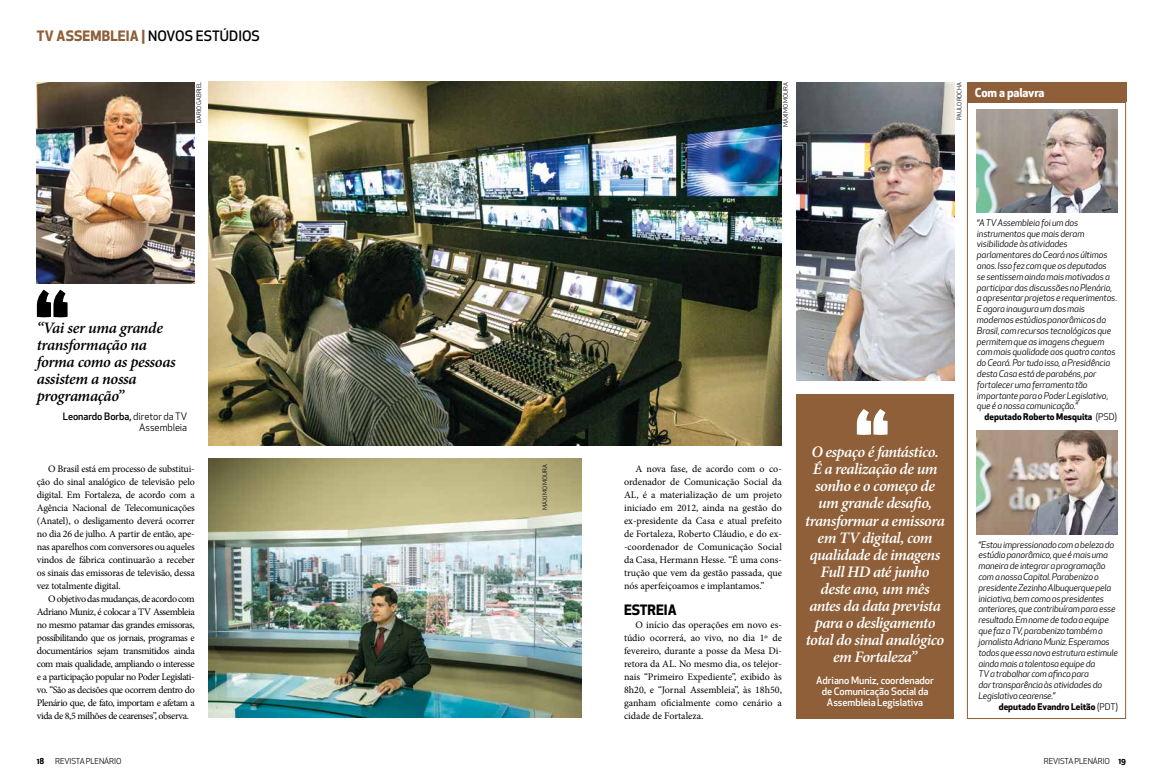
<style>
.page{position:relative;width:1163px;height:780px;background:#fff}
.page>*{position:absolute;margin:0;border:0;box-sizing:border-box;transform-origin:0 0}
.t1{font:900 68.5px "Glober";color:#fff}
.t2{font:italic 600 16px/17px "Minion Pro";letter-spacing:-.035em;color:#fff;text-align:center}
.t3{font:italic 600 16px/17px "Minion Pro";letter-spacing:-.025em;color:#000}
.t4{font:700 14px "Apex New";letter-spacing:.01em;color:#8e5f38}
.t5{font:700 14px "Apex New";color:#000}
.t6{font:700 12px "Apex New";letter-spacing:-.015em;color:#fff}
.t7{font:10px/13px "Minion Pro";letter-spacing:-.015em;color:#000;text-align:justify}
.t8{font:500 10px/11px "Apex New";letter-spacing:-.005em;color:#fff;text-align:center}
.t9{font:10px/11px "Apex New";letter-spacing:-.01em;color:#000;text-align:right}
.t10{font:italic 9px/10.8px "Apex New";letter-spacing:-.02em;color:#000}
.t11{font:700 9px "Apex New";color:#000}
.t12{font:8px "Apex New";letter-spacing:-.015em;color:#000}
.t13{font:700 8px "Apex New";color:#000}
.t14{font:6px "Apex New";color:#000}
.s1{font-weight:500;color:#000}
.s2{font-weight:500}
.s3{font-weight:400}
.s4{font-weight:700}
</style>
<div class="page">
<img style="left:209px;top:81px;width:572px;height:365px">
<div style="left:966px;top:102px;width:159px;height:617px;background:#fff;border:1px solid #8e5f38"></div>
<div style="left:966px;top:82px;width:159px;height:20px;background:#8e5f38"></div>
<img style="left:976px;top:110px;width:140px;height:102px">
<img style="left:976px;top:431px;width:140px;height:103px">
<img style="left:209px;top:459px;width:372px;height:259px">
<div style="left:796px;top:394px;width:157px;height:325px;background:#8e5f38"></div>
<img style="left:796px;top:82px;width:157px;height:299px">
<svg style="left:37px;top:290px;width:31px;height:27px"></svg>
<img style="left:37px;top:82px;width:158px;height:201px">
<h3 class="t4" style="left:37px;top:26px;width:224px">TV ASSEMBLEIA | <span class="s1">NOVOS ESTÚDIOS</span></h3>
<p class="t14" style="left:195px;top:123px;width:43px;rotate:-90deg">DARIO GABRIEL</p>
<h2 class="t3" style="left:37px;top:319px;width:140px">“Vai ser uma grande transformação na forma como as pessoas assistem a nossa programação”</h2>
<p class="t9" style="left:63px;top:411px;width:126px"><span class="s2">Leonardo Borba,</span> diretor da TV<br>Assembleia</p>
<p class="t7" style="left:37px;top:462px;width:159px;text-indent:11px">O Brasil está em processo de substitui&shy;ção do sinal analógico de televisão pelo digital. Em Fortaleza, de acordo com a Agência Nacional de Telecomunicações (Anatel), o desligamento deverá ocorrer no dia 26 de julho. A partir de então, ape&shy;nas aparelhos com conversores ou aqueles vindos de fábrica continuarão a receber os sinais das emissoras de televisão, dessa vez totalmente digital.</p>
<p class="t7" style="left:37px;top:592px;width:159px;text-indent:11px">O objetivo das mudanças, de acordo com Adriano Muniz, é colocar a TV Assembleia no mesmo patamar das grandes emissoras, possibilitando que os jornais, programas e documentários sejam transmitidos ainda com mais qualidade, ampliando o interesse e a participação popular no Poder Legislati&shy;vo. “São as decisões que ocorrem dentro do Plenário que, de fato, importam e afetam a vida de 8,5 milhões de cearenses”, observa.</p>
<p class="t14" style="left:541px;top:509px;width:46px;rotate:-90deg">MÁXIMO MOURA</p>
<p class="t14" style="left:781px;top:127px;width:46px;rotate:-90deg">MÁXIMO MOURA</p>
<p class="t14" style="left:955px;top:120px;width:39px;rotate:-90deg">PAULO ROCHA</p>
<p class="t6" style="left:974px;top:84px;width:71px">Com a palavra</p>
<p class="t7" style="left:624px;top:462px;width:159px;text-indent:11px">A nova fase, de acordo com o co&shy;ordenador de Comunicação Social da AL, é a materialização de um projeto iniciado em 2012, ainda na gestão do ex-presidente da Casa e atual prefeito de Fortaleza, Roberto Cláudio, e do ex--coordenador de Comunicação Social da Casa, Hermann Hesse. “É uma cons&shy;trução que vem da gestão passada, que nós aperfeiçoamos e implantamos.”</p>
<h3 class="t5" style="left:624px;top:599px;width:54px">ESTREIA</h3>
<p class="t7" style="left:624px;top:618px;width:159px;text-indent:11px">O início das operações em novo es&shy;túdio ocorrerá, ao vivo, no dia 1º de fevereiro, durante a posse da Mesa Di&shy;retora da AL. No mesmo dia, os telejor&shy;nais “Primeiro Expediente”, exibido às 8h20, e “Jornal Assembleia”, às 18h50, ganham oficialmente como cenário a cidade de Fortaleza.</p>
<h1 class="t1" style="left:889px;top:497px;width:37px;rotate:-180deg">,,</h1>
<p class="t2" style="left:805px;top:443px;width:141px">O espaço é fantástico.<br>É a realização de um sonho e o começo de um grande desafio, transformar a emissora em TV digital, com qualidade de imagens<br>Full HD até junho deste ano, um mês antes da data prevista para o desligamento total do sinal analógico em Fortaleza”</p>
<p class="t8" style="left:816px;top:674px;width:119px">Adriano Muniz, coordenador de Comunicação Social da<br>Assembleia Legislativa</p>
<p class="t10" style="left:976px;top:217px;width:142px">“A TV Assembleia foi um dos instrumentos que mais deram visibilidade às atividades parlamentares do Ceará nos últimos anos. Isso fez com que os deputados se sentissem ainda mais motivados a participar das discussões no Plenário, a apresentar projetos e requerimentos.<br>E agora inaugura um dos mais modernos estúdios panorâmicos do Brasil, com recursos tecnológicos que permitem que as imagens cheguem com mais qualidade aos quatro cantos do Ceará. Por tudo isso, a Presidência desta Casa está de parabéns, por fortalecer uma ferramenta tão importante para o Poder Legislativo, que é a nossa comunicação.”</p>
<p class="t11" style="left:984px;top:410px;width:134px">deputado Roberto Mesquita <span class="s3">(PSD)</span></p>
<p class="t10" style="left:978px;top:539px;width:141px">“Estou impressionado com a beleza do estúdio panorâmico, que é mais uma maneira de integrar a programação com a nossa Capital. Parabenizo o presidente Zezinho Albuquerque pela iniciativa, bem como os presidentes anteriores, que contribuíram para esse resultado. Em nome de toda a equipe que faz a TV, parabenizo também o jornalista Adriano Muniz. Esperamos todos que essa nova estrutura estimule ainda mais a talentosa equipe da<br>TV a trabalhar com afinco para<br>dar transparência às atividades do Legislativo cearense.”</p>
<p class="t11" style="left:998px;top:700px;width:121px">deputado Evandro Leitão <span class="s3">(PDT)</span></p>
<p class="t13" style="left:37px;top:755px;width:9px">18</p>
<p class="t12" style="left:55px;top:755px;width:68px">REVISTA PLENÁRIO</p>
<p class="t12" style="left:1043px;top:755px;width:84px">REVISTAPLENÁRIO <span class="s4">19</span></p>
</div>
